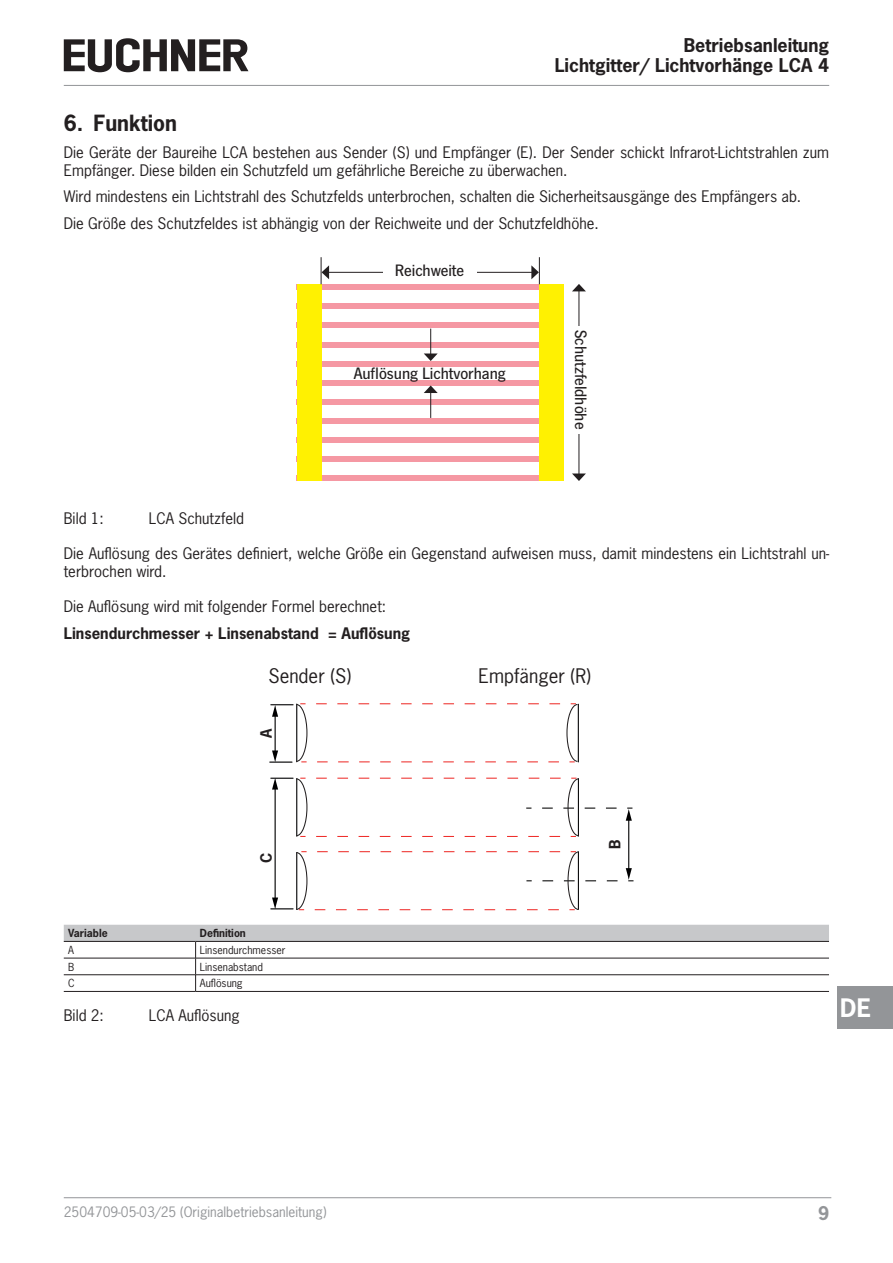
<style>
.page{position:relative;width:893px;height:1263px;background:#fff}
.page>*{position:absolute;margin:0;border:0;box-sizing:border-box;transform-origin:0 0}
.t1{font:700 24px "News Gothic Std";color:#fff}
.t2{font:700 21px "News Gothic Std";color:#231f20}
.t3{font:18.9px "News Gothic Std";color:#231f20}
.t4{font:700 17.85px/20.2px "News Gothic Std";color:#231f20;text-align:right}
.t5{font:700 17.85px "News Gothic Std";color:#939598}
.t6{font:500 17.25px "News Got";color:#231f20}
.paragraph{font:15px/18px "News Gothic Std";color:#231f20}
.paragraph_last{font:15px/18px "News Gothic Std";color:#231f20}
.paragraph_last-2{font:700 15px "News Gothic Std";color:#231f20}
.t7{font:700 14.7px "News Gothic Std";color:#231f20}
.t8{font:13.5px "News Gothic Std";color:#939598}
.tablebodyleft{font:10.5px "News Gothic Std";color:#231f20}
.tableheadleft{font:700 10.5px "News Gothic Std";color:#231f20}
</style>
<div class="page">
<hr style="left:64px;top:85px;width:765px;height:1px;background:#939598">
<hr style="left:64px;top:1197px;width:767px;height:1px;background:#939598">
<svg style="left:64px;top:38px;width:184px;height:34px"></svg>
<div style="left:838px;top:986px;width:55px;height:43px;background:#939598"></div>
<div style="left:297px;top:284px;width:267px;height:6px;background:#f598a3"></div>
<div style="left:297px;top:303px;width:267px;height:6px;background:#f598a3"></div>
<div style="left:297px;top:322px;width:267px;height:6px;background:#f598a3"></div>
<div style="left:297px;top:342px;width:267px;height:5px;background:#f598a3"></div>
<div style="left:297px;top:361px;width:267px;height:5px;background:#f598a3"></div>
<div style="left:297px;top:399px;width:267px;height:6px;background:#f598a3"></div>
<div style="left:297px;top:418px;width:267px;height:6px;background:#f598a3"></div>
<div style="left:297px;top:437px;width:267px;height:6px;background:#f598a3"></div>
<div style="left:297px;top:456px;width:267px;height:6px;background:#f598a3"></div>
<div style="left:297px;top:476px;width:267px;height:5px;background:#f598a3"></div>
<div style="left:297px;top:380px;width:267px;height:5px;background:#f598a3"></div>
<div style="left:297px;top:284px;width:24px;height:197px;background:#fff101"></div>
<div style="left:540px;top:284px;width:24px;height:197px;background:#fff101"></div>
<hr style="left:328px;top:272px;width:204px;height:1px;background:#231f20">
<hr style="left:578px;top:290px;width:1px;height:185px;background:#231f20">
<svg style="left:531px;top:257px;width:9px;height:27px"></svg>
<svg style="left:321px;top:257px;width:8px;height:27px"></svg>
<svg style="left:572px;top:473px;width:14px;height:8px"></svg>
<svg style="left:572px;top:284px;width:14px;height:7px"></svg>
<svg style="left:424px;top:329px;width:14px;height:32px"></svg>
<svg style="left:424px;top:385px;width:14px;height:33px"></svg>
<div style="left:383px;top:260px;width:93px;height:20px;background:#fff"></div>
<div style="left:572px;top:326px;width:19px;height:107px;background:#fff"></div>
<hr style="left:628px;top:819px;width:1px;height:51px;background:#000001">
<hr style="left:275px;top:787px;width:1px;height:113px;background:#000001">
<svg style="left:626px;top:807px;width:6px;height:14px"></svg>
<svg style="left:584px;top:807px;width:33px;height:2px"></svg>
<svg style="left:626px;top:868px;width:7px;height:13px"></svg>
<svg style="left:585px;top:880px;width:32px;height:1px"></svg>
<hr style="left:275px;top:715px;width:1px;height:37px;background:#000001">
<svg style="left:270px;top:704px;width:23px;height:13px"></svg>
<svg style="left:269px;top:750px;width:23px;height:12px"></svg>
<svg style="left:270px;top:897px;width:23px;height:12px"></svg>
<svg style="left:270px;top:778px;width:23px;height:11px"></svg>
<svg style="left:296px;top:703px;width:283px;height:207px"></svg>
<svg style="left:64px;top:925px;width:765px;height:66px"></svg>
<hr style="left:64px;top:991px;width:132px;height:1px;background:#231f20">
<hr style="left:196px;top:991px;width:633px;height:1px;background:#231f20">
<hr style="left:64px;top:941px;width:132px;height:1px;background:#231f20">
<hr style="left:196px;top:941px;width:633px;height:1px;background:#231f20">
<p class="t4" style="left:555px;top:34px;width:276px">Betriebsanleitung<br>Lichtgitter/ Lichtvorhänge LCA 4</p>
<p class="t2" style="left:64px;top:109px;width:115px">6. Funktion</p>
<p class="paragraph" style="left:64px;top:143px;width:767px">Die Geräte der Baureihe LCA bestehen aus Sender (S) und Empfänger (E). Der Sender schickt Infrarot-Lichtstrahlen zum<br>Empfänger. Diese bilden ein Schutzfeld um gefährliche Bereiche zu überwachen.</p>
<p class="paragraph" style="left:64px;top:187px;width:739px">Wird mindestens ein Lichtstrahl des Schutzfelds unterbrochen, schalten die Sicherheitsausgänge des Empfängers ab.</p>
<p class="paragraph_last" style="left:64px;top:214px;width:536px">Die Größe des Schutzfeldes ist abhängig von der Reichweite und der Schutzfeldhöhe.</p>
<p class="t6" style="left:395px;top:261px;width:71px">Reichweite</p>
<p class="t6" style="left:354px;top:364px;width:153px">Auflösung Lichtvorhang</p>
<p class="t6" style="left:590px;top:330px;width:101px;rotate:90deg">Schutzfeldhöhe</p>
<p class="paragraph" style="left:64px;top:509px;width:42px">Bild 1:</p>
<p class="paragraph" style="left:149px;top:509px;width:97px">LCA Schutzfeld</p>
<p class="paragraph_last" style="left:64px;top:544px;width:767px">Die Auflösung des Gerätes definiert, welche Größe ein Gegenstand aufweisen muss, damit mindestens ein Lichtstrahl un&shy;terbrochen wird.</p>
<p class="paragraph" style="left:64px;top:597px;width:324px">Die Auflösung wird mit folgender Formel berechnet:</p>
<p class="paragraph_last-2" style="left:64px;top:623px;width:348px">Linsendurchmesser + Linsenabstand = Auflösung</p>
<p class="t3" style="left:269px;top:663px;width:84px">Sender (S)</p>
<p class="t3" style="left:479px;top:663px;width:114px">Empfänger (R)</p>
<p class="t7" style="left:256px;top:737px;width:11px;rotate:-90deg">A</p>
<p class="t7" style="left:256px;top:862px;width:12px;rotate:-90deg">C</p>
<p class="tableheadleft" style="left:68px;top:926px;width:41px">Variable</p>
<p class="tableheadleft" style="left:200px;top:926px;width:48px">Definition</p>
<p class="tablebodyleft" style="left:68px;top:943px;width:7px">A</p>
<p class="tablebodyleft" style="left:200px;top:943px;width:87px">Linsendurchmesser</p>
<p class="tablebodyleft" style="left:68px;top:960px;width:8px">B</p>
<p class="tablebodyleft" style="left:200px;top:960px;width:65px">Linsenabstand</p>
<p class="tablebodyleft" style="left:68px;top:976px;width:8px">C</p>
<p class="tablebodyleft" style="left:200px;top:976px;width:44px">Auflösung</p>
<p class="paragraph" style="left:64px;top:1006px;width:42px">Bild 2:</p>
<p class="paragraph" style="left:149px;top:1006px;width:92px">LCA Auflösung</p>
<p class="t7" style="left:605px;top:849px;width:11px;rotate:-90deg">B</p>
<h1 class="t1" style="left:840px;top:992px;width:32px">DE</h1>
<p class="t8" style="left:64px;top:1203px;width:264px">2504709-05-03/25 (Originalbetriebsanleitung)</p>
<p class="t5" style="left:818px;top:1201px;width:13px">9</p>
</div>
